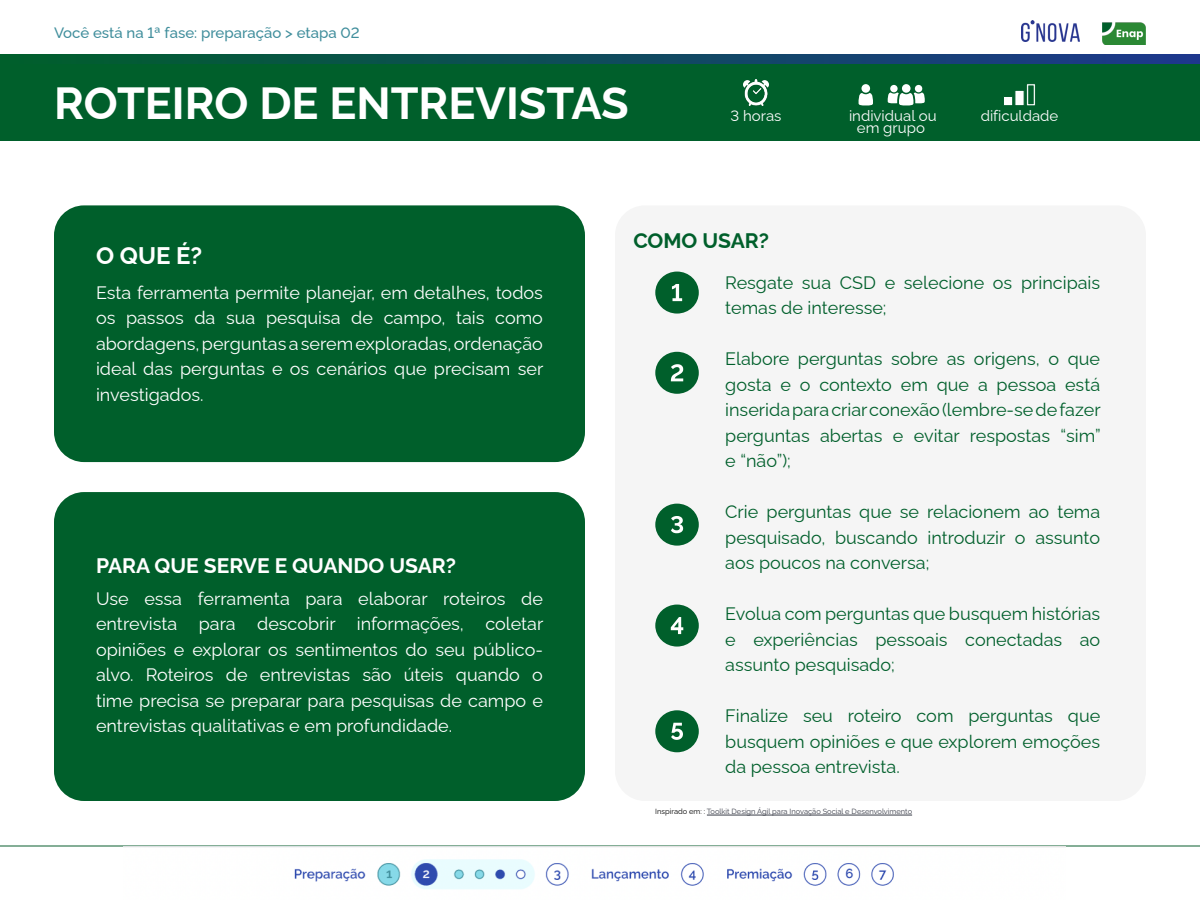
<style>
.page{position:relative;width:1200px;height:900px;background:#fff}
.page>*{position:absolute;margin:0;border:0;box-sizing:border-box;transform-origin:0 0}
.t1{font:700 45px "Raleway";color:#fff}
.t2{font:700 24px "Raleway";color:#fff}
.t3{font:700 21px "Raleway";color:#fff}
.t4{font:700 21px "Raleway";color:#005f2b}
.t5{font:18px/25.5px "Raleway";color:#005f2b;text-align:justify}
.t6{font:18px/25.5px "Raleway";color:#fff;text-align:justify}
.t7{font:15px "Raleway";color:#fff}
.t8{font:500 15px "Raleway";color:#408e9c}
.t9{font:7.5px "Raleway";color:#383b47}
.s1{color:#000}
</style>
<div class="page">
<div style="left:54px;top:205px;width:531px;height:257px;background:#005f2b;border-radius:30px"></div>
<div style="left:54px;top:492px;width:531px;height:309px;background:#005f2b;border-radius:30px"></div>
<div style="left:615px;top:205px;width:531px;height:596px;background:#f5f5f5;border-radius:30px"></div>
<hr style="left:707px;top:815px;width:205px;height:1px;background:#383b47">
<svg style="left:0;top:54px;width:1200px;height:10px;background:#0e4b5b"></svg>
<img style="left:1102px;top:22px;width:44px;height:23px">
<img style="left:1022px;top:21px;width:57px;height:21px">
<div style="left:0;top:64px;width:1200px;height:77px;background:#005f2b"></div>
<div style="left:1026px;top:84px;width:10px;height:22px;border:1px solid #055e2e"></div>
<svg style="left:1028px;top:85px;width:6px;height:20px"></svg>
<div style="left:1015px;top:90px;width:9px;height:16px;background:#fff"></div>
<div style="left:1015px;top:90px;width:9px;height:16px;border:1px solid #055e2e"></div>
<div style="left:1003px;top:96px;width:10px;height:10px;background:#fff"></div>
<div style="left:1003px;top:96px;width:10px;height:10px;border:1px solid #055e2e"></div>
<hr style="left:0;top:846px;width:1200px;height:1px;background:#0a5e2e">
<div style="left:655px;top:272px;width:44px;height:42px;background:#005f2b;border-radius:50%"></div>
<svg style="left:672px;top:284px;width:10px;height:17px"></svg>
<div style="left:655px;top:352px;width:44px;height:42px;background:#005f2b;border-radius:50%"></div>
<svg style="left:671px;top:364px;width:12px;height:17px"></svg>
<div style="left:655px;top:504px;width:44px;height:42px;background:#005f2b;border-radius:50%"></div>
<svg style="left:671px;top:516px;width:12px;height:17px"></svg>
<div style="left:655px;top:605px;width:44px;height:42px;background:#005f2b;border-radius:50%"></div>
<svg style="left:671px;top:617px;width:12px;height:17px"></svg>
<div style="left:655px;top:710px;width:44px;height:42px;background:#005f2b;border-radius:50%"></div>
<svg style="left:671px;top:723px;width:12px;height:17px"></svg>
<div style="left:890px;top:85px;width:8px;height:7px;background:#fff;border-radius:50%"></div>
<div style="left:915px;top:85px;width:7px;height:7px;background:#fff;border-radius:50%"></div>
<svg style="left:888px;top:93px;width:37px;height:12px"></svg>
<div style="left:902px;top:84px;width:9px;height:9px;background:#fff;border-radius:50%"></div>
<svg style="left:858px;top:93px;width:15px;height:12px"></svg>
<div style="left:861px;top:84px;width:9px;height:9px;background:#fff;border-radius:50%"></div>
<img style="left:294px;top:847px;width:771px;height:42px">
<img style="left:743px;top:80px;width:26px;height:25px">
<p class="t8" style="left:54px;top:21px;width:307px">Você está na 1ª fase: preparação &gt; etapa 02</p>
<h1 class="t1" style="left:54px;top:68px;width:576px">ROTEIRO DE ENTREVISTAS</h1>
<p class="t7" style="left:731px;top:104px;width:52px">3 horas</p>
<p class="t7" style="left:849px;top:104px;width:89px">individual ou</p>
<p class="t7" style="left:981px;top:104px;width:79px">dificuldade</p>
<p class="t7" style="left:857px;top:116px;width:70px">em grupo</p>
<h2 class="t2" style="left:96px;top:236px;width:108px">O QUE É?</h2>
<p class="t6" style="left:96px;top:278px;width:449px">Esta ferramenta permite planejar, em detalhes, todos os passos da sua pesquisa de campo, tais como abordagens, perguntas a serem exploradas, ordenação ideal das perguntas e os cenários que precisam ser investigados.</p>
<p class="t3" style="left:96px;top:549px;width:362px">PARA QUE SERVE E QUANDO USAR?</p>
<p class="t6" style="left:96px;top:583px;width:449px">Use essa ferramenta para elaborar roteiros de entrevista para descobrir informações, coletar opiniões e explorar os sentimentos do seu público&shy;alvo. Roteiros de entrevistas são úteis quando o time precisa se preparar para pesquisas de campo e entrevistas qualitativas e em profundidade.</p>
<p class="t4" style="left:633px;top:224px;width:137px">COMO USAR?</p>
<p class="t5" style="left:725px;top:267px;width:376px">Resgate sua CSD e selecione os principais temas de interesse;</p>
<p class="t5" style="left:725px;top:344px;width:377px">Elabore perguntas sobre as origens, o que gosta e o contexto em que a pessoa está inserida para criar conexão (lembre-se de fazer perguntas abertas e evitar respostas “sim” e “não”);</p>
<p class="t5" style="left:725px;top:497px;width:377px">Crie perguntas que se relacionem ao tema pesquisado, buscando introduzir o assunto aos poucos na conversa;</p>
<p class="t5" style="left:725px;top:599px;width:377px">Evolua com perguntas que busquem histórias e experiências pessoais conectadas ao assunto pesquisado;</p>
<p class="t5" style="left:725px;top:701px;width:377px">Finalize seu roteiro com perguntas que busquem opiniões e que explorem emoções da pessoa entrevista.</p>
<p class="t9" style="left:655px;top:806px;width:258px"><span class="s1">Inspirado em: :</span> Toolkit Design Ágil para Inovação Social e Desenvolvimento</p>
</div>
